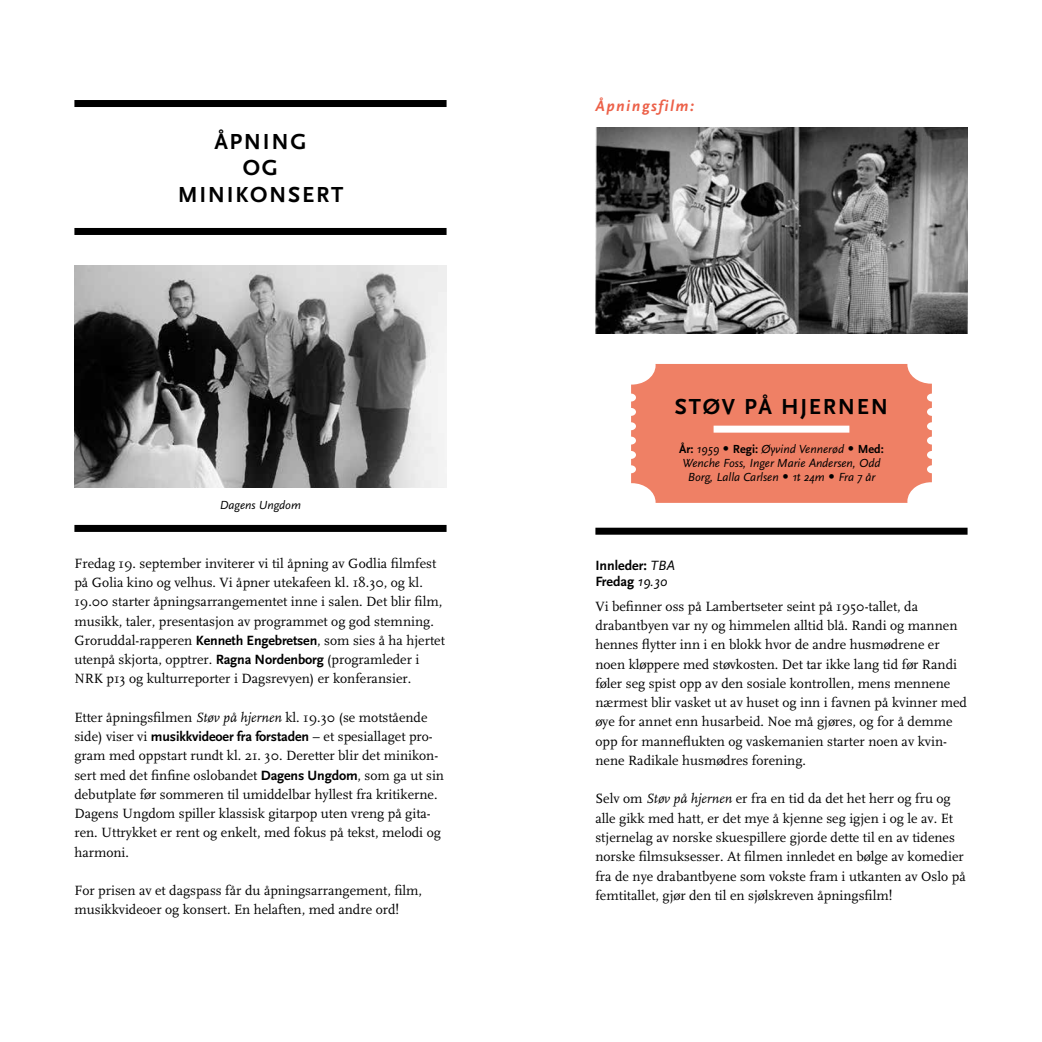
<style>
.page{position:relative;width:1042px;height:1042px;background:#fff}
.page>*{position:absolute;margin:0;border:0;box-sizing:border-box;transform-origin:0 0}
.t1{font:700 22.75px/26.2px "Scala Sans";letter-spacing:.075em;color:#000;text-align:center}
.t2{font:italic 700 15.75px "Scala Sans";letter-spacing:.1em;color:#ec6149}
.t3{font:14px/19.2px "FF Scala";color:#000}
.t4{font:700 14px/15.8px "Scala Sans";color:#000}
.t5{font:italic 12.25px/14px "Scala Sans";color:#000;text-align:center}
.s1{font-family:"Scala Sans";font-weight:700}
.s2{font-style:italic}
.s3{font-weight:700;font-style:normal}
.s4{font-family:"Futura";font-weight:300;font-style:normal}
.s5{font-weight:400;font-style:italic}
</style>
<div class="page">
<div style="left:595px;top:528px;width:372px;height:7px;background:#000"></div>
<img style="left:595px;top:127px;width:372px;height:206px">
<img style="left:74px;top:265px;width:372px;height:222px">
<div style="left:631px;top:364px;width:301px;height:139px;background:#ef8065"></div>
<div style="left:713px;top:426px;width:136px;height:7px;background:#fff"></div>
<div style="left:74px;top:525px;width:372px;height:7px;background:#000"></div>
<div style="left:74px;top:228px;width:372px;height:7px;background:#000"></div>
<div style="left:74px;top:100px;width:372px;height:7px;background:#000"></div>
<h1 class="t1" style="left:178px;top:129px;width:167px">ÅPNING<br>OG<br>MINIKONSERT</h1>
<p class="t5" style="left:220px;top:498px;width:83px">Dagens Ungdom</p>
<p class="t3" style="left:74px;top:554px;width:372px">Fredag 19. september inviterer vi til åpning av Godlia filmfest på Golia kino og velhus. Vi åpner utekafeen kl. 18.30, og kl.<br>19.00 starter åpningsarrangementet inne i salen. Det blir film, musikk, taler, presentasjon av programmet og god stemning.<br>Groruddal-rapperen <span class="s1">Kenneth Engebretsen</span>, som sies å ha hjertet utenpå skjorta, opptrer. <span class="s1">Ragna Nordenborg</span> (programleder i NRK p13 og kulturreporter i Dagsrevyen) er konferansier.</p>
<p class="t3" style="left:74px;top:708px;width:371px">Etter åpningsfilmen <span class="s2">Støv på hjernen</span> kl. 19.30 (se motstående side) viser vi <span class="s1">musikkvideoer fra forstaden</span> – et spesiallaget pro&shy;gram med oppstart rundt kl. 21. 30. Deretter blir det minikon&shy;sert med det finfine oslobandet <span class="s1">Dagens Ungdom</span>, som ga ut sin debutplate før sommeren til umiddelbar hyllest fra kritikerne.<br>Dagens Ungdom spiller klassisk gitarpop uten vreng på gita&shy;ren. Uttrykket er rent og enkelt, med fokus på tekst, melodi og harmoni.</p>
<p class="t3" style="left:74px;top:881px;width:349px">For prisen av et dagspass får du åpningsarrangement, film, musikkvideoer og konsert. En helaften, med andre ord!</p>
<p class="t2" style="left:595px;top:97px;width:100px">Åpningsfilm:</p>
<h1 class="t1" style="left:675px;top:394px;width:215px">STØV PÅ HJERNEN</h1>
<p class="t5" style="left:679px;top:442px;width:206px"><span class="s3">År:</span> 1959 <span class="s4">•</span> <span class="s3">Regi:</span> Øyvind Vennerød <span class="s4">•</span> <span class="s3">Med:<br></span>Wenche Foss, Inger Marie Andersen, Odd<br>Borg, Lalla Carlsen <span class="s4">•</span> 1t 24m <span class="s4">•</span> Fra 7 år</p>
<p class="t4" style="left:595px;top:558px;width:81px">Innleder: <span class="s5">TBA<br></span>Fredag <span class="s5">19.30</span></p>
<p class="t3" style="left:595px;top:597px;width:373px">Vi befinner oss på Lambertseter seint på 1950-tallet, da drabantbyen var ny og himmelen alltid blå. Randi og mannen hennes flytter inn i en blokk hvor de andre husmødrene er noen kløppere med støvkosten. Det tar ikke lang tid før Randi føler seg spist opp av den sosiale kontrollen, mens mennene nærmest blir vasket ut av huset og inn i favnen på kvinner med øye for annet enn husarbeid. Noe må gjøres, og for å demme opp for manneflukten og vaskemanien starter noen av kvin&shy;nene Radikale husmødres forening.</p>
<p class="t3" style="left:595px;top:789px;width:372px">Selv om <span class="s2">Støv på hjernen</span> er fra en tid da det het herr og fru og alle gikk med hatt, er det mye å kjenne seg igjen i og le av. Et stjernelag av norske skuespillere gjorde dette til en av tidenes norske filmsuksesser. At filmen innledet en bølge av komedier fra de nye drabantbyene som vokste fram i utkanten av Oslo på femtitallet, gjør den til en sjølskreven åpningsfilm!</p>
</div>
